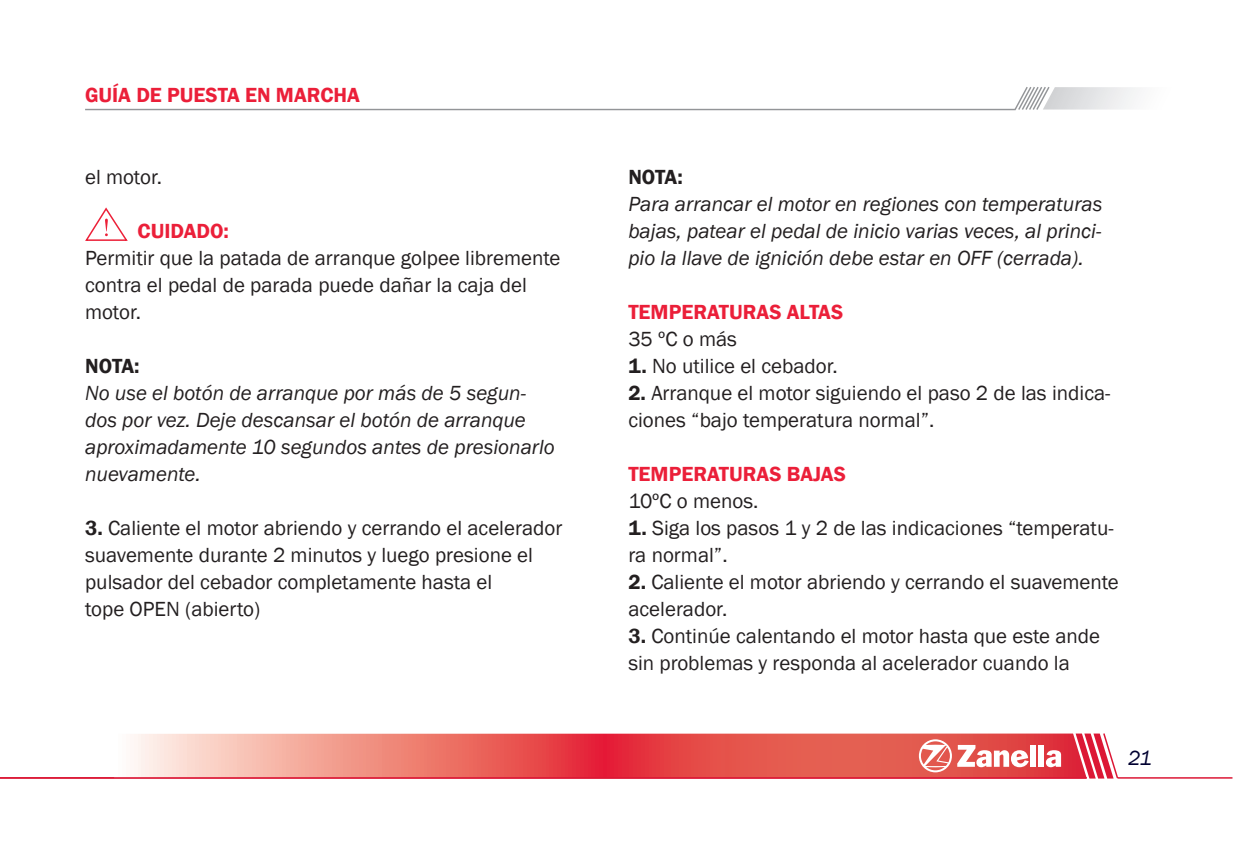
<style>
.page{position:relative;width:1234px;height:851px;background:#fff}
.page>*{position:absolute;margin:0;border:0;box-sizing:border-box;transform-origin:0 0}
.t1{font:21px/27px "Franklin Gothic";color:#231f20}
.t2{font:italic 21px/27px "Franklin Gothic";color:#231f20}
.t3{font:600 21px "Franklin Gothic";color:#eb1f39}
.t4{font:600 21px "Franklin Gothic";letter-spacing:-.005em;color:#231f20}
.t5{font:italic 21px "Franklin Gothic";color:#000030}
.s1{font-weight:600}
</style>
<div class="page">
<svg style="left:134px;top:733px;width:941px;height:44px;background:#eb736d"></svg>
<svg style="left:1075px;top:733px;width:158px;height:46px"></svg>
<hr style="left:0;top:777px;width:1086px;height:1px;background:#dc1735">
<svg style="left:1045px;top:750px;width:15px;height:17px"></svg>
<div style="left:1030px;top:744px;width:5px;height:22px;background:#fff"></div>
<div style="left:1038px;top:744px;width:5px;height:22px;background:#fff"></div>
<svg style="left:957px;top:744px;width:71px;height:23px"></svg>
<svg style="left:918px;top:739px;width:33px;height:33px"></svg>
<svg style="left:85px;top:87px;width:1053px;height:24px"></svg>
<svg style="left:85px;top:207px;width:43px;height:34px"></svg>
<p class="t3" style="left:85px;top:82px;width:276px">GUÍA DE PUESTA EN MARCHA</p>
<p class="t1" style="left:85px;top:164px;width:78px">el motor.</p>
<p class="t3" style="left:138px;top:218px;width:93px">CUIDADO:</p>
<p class="t1" style="left:85px;top:245px;width:477px">Permitir que la patada de arranque golpee libremente contra el pedal de parada puede dañar la caja del motor.</p>
<p class="t4" style="left:85px;top:353px;width:56px">NOTA:</p>
<p class="t2" style="left:85px;top:380px;width:471px">No use el botón de arranque por más de 5 segun&shy;dos por vez. Deje descansar el botón de arranque aproximadamente 10 segundos antes de presionarlo nuevamente.</p>
<p class="t1" style="left:85px;top:515px;width:478px"><span class="s1">3.</span> Caliente el motor abriendo y cerrando el acelerador suavemente durante 2 minutos y luego presione el pulsador del cebador completamente hasta el<br>tope OPEN (abierto)</p>
<p class="t4" style="left:628px;top:164px;width:56px">NOTA:</p>
<p class="t2" style="left:628px;top:191px;width:475px;text-align:justify">Para arrancar el motor en regiones con temperaturas bajas, patear el pedal de inicio varias veces, al princi&shy;pio la llave de ignición debe estar en OFF (cerrada).</p>
<p class="t3" style="left:628px;top:299px;width:216px">TEMPERATURAS ALTAS</p>
<p class="t1" style="left:628px;top:326px;width:110px">35 ºC o más</p>
<p class="t1" style="left:628px;top:353px;width:211px"><span class="s1">1.</span> No utilice el cebador.</p>
<p class="t1" style="left:628px;top:380px;width:483px"><span class="s1">2.</span> Arranque el motor siguiendo el paso 2 de las indica&shy;ciones “bajo temperatura normal”.</p>
<p class="t3" style="left:628px;top:461px;width:219px">TEMPERATURAS BAJAS</p>
<p class="t1" style="left:628px;top:488px;width:132px">10ºC o menos.</p>
<p class="t1" style="left:628px;top:515px;width:487px"><span class="s1">1.</span> Siga los pasos 1 y 2 de las indicaciones “temperatu&shy;ra normal”.</p>
<p class="t1" style="left:628px;top:569px;width:492px"><span class="s1">2.</span> Caliente el motor abriendo y cerrando el suavemente acelerador.</p>
<p class="t1" style="left:628px;top:623px;width:473px"><span class="s1">3.</span> Continúe calentando el motor hasta que este ande sin problemas y responda al acelerador cuando la</p>
<p class="t5" style="left:1127px;top:744px;width:25px">21</p>
</div>
